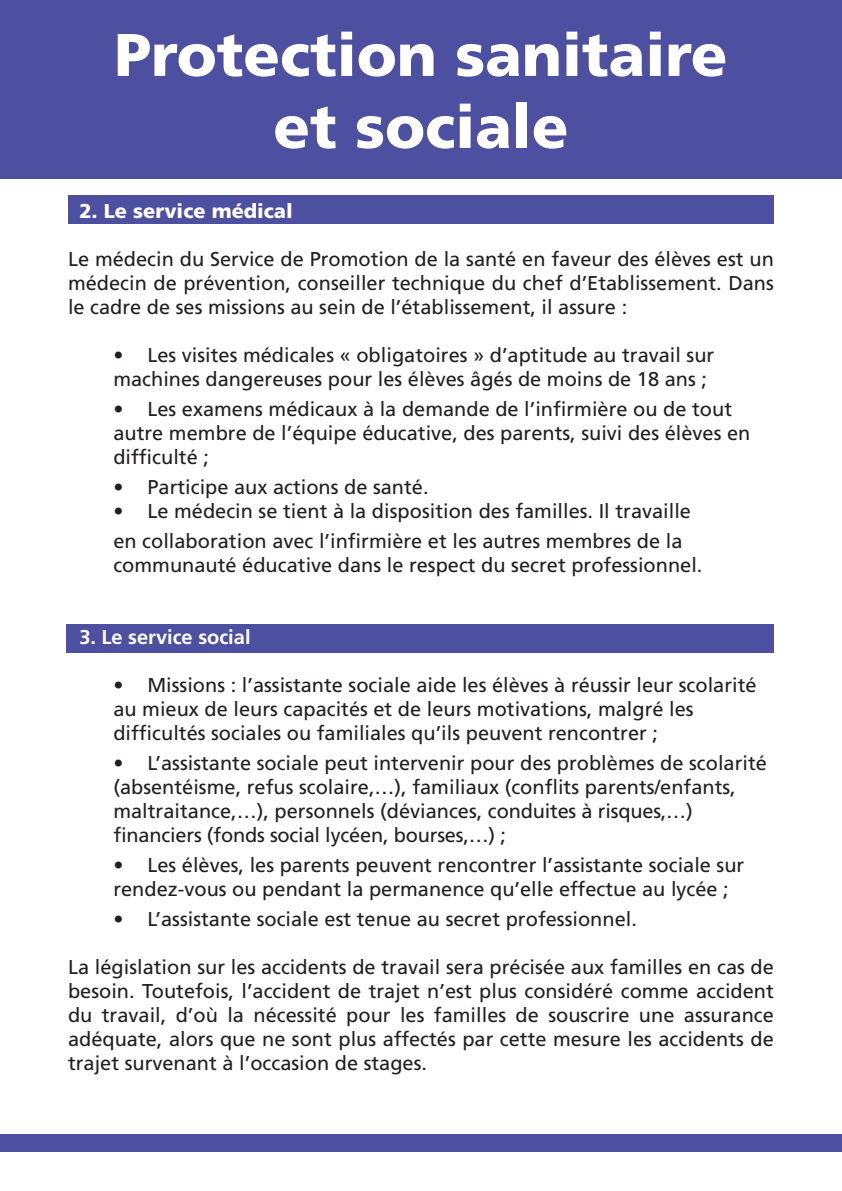
<style>
.page{position:relative;width:842px;height:1191px;background:#fff}
.page>*{position:absolute;margin:0;border:0;box-sizing:border-box;transform-origin:0 0}
.t1{font:900 60px/72px "Frutiger";color:#fff;text-align:center}
.t2{font:20px/24px "Frutiger";color:#231f20}
.t3{font:900 20px "Frutiger";color:#fff}
.t4{font:700 20px "Frutiger";color:#fff}
</style>
<div class="page">
<div style="left:66px;top:624px;width:708px;height:28px;background:#4d4fa1"></div>
<div style="left:68px;top:196px;width:706px;height:28px;background:#4d4fa1"></div>
<div style="left:0;top:0;width:842px;height:179px;background:#4d4fa1"></div>
<div style="left:0;top:1134px;width:842px;height:17px;background:#4d4fa1"></div>
<h1 class="t1" style="left:114px;top:19px;width:615px">Protection sanitaire et sociale</h1>
<p class="t3" style="left:79px;top:199px;width:215px">2. Le service médical</p>
<p class="t2" style="left:68px;top:247px;width:707px;text-align:justify">Le médecin du Service de Promotion de la santé en faveur des élèves est un médecin de prévention, conseiller technique du chef d’Etablissement. Dans le cadre de ses missions au sein de l’établissement, il assure :</p>
<p class="t2" style="left:113px;top:343px;width:602px">• Les visites médicales « obligatoires » d’aptitude au travail sur machines dangereuses pour les élèves âgés de moins de 18 ans ;</p>
<p class="t2" style="left:113px;top:397px;width:638px">• Les examens médicaux à la demande de l’infirmière ou de tout autre membre de l’équipe éducative, des parents, suivi des élèves en difficulté ;</p>
<p class="t2" style="left:113px;top:475px;width:317px">• Participe aux actions de santé.</p>
<p class="t2" style="left:113px;top:496px;width:579px;line-height:30px">• Le médecin se tient à la disposition des familles. Il travaille en collaboration avec l’infirmière et les autres membres de la</p>
<p class="t2" style="left:113px;top:553px;width:591px">communauté éducative dans le respect du secret professionnel.</p>
<p class="t4" style="left:79px;top:625px;width:173px">3. Le service social</p>
<p class="t2" style="left:113px;top:673px;width:645px">• Missions : l’assistante sociale aide les élèves à réussir leur scolarité au mieux de leurs capacités et de leurs motivations, malgré les difficultés sociales ou familiales qu’ils peuvent rencontrer ;</p>
<p class="t2" style="left:113px;top:751px;width:655px">• L’assistante sociale peut intervenir pour des problèmes de scolarité (absentéisme, refus scolaire,…), familiaux (conflits parents/enfants, maltraitance,…), personnels (déviances, conduites à risques,…) financiers (fonds social lycéen, bourses,…) ;</p>
<p class="t2" style="left:113px;top:853px;width:632px">• Les élèves, les parents peuvent rencontrer l’assistante sociale sur rendez-vous ou pendant la permanence qu’elle effectue au lycée ;</p>
<p class="t2" style="left:113px;top:907px;width:525px">• L’assistante sociale est tenue au secret professionnel.</p>
<p class="t2" style="left:68px;top:955px;width:707px;text-align:justify">La législation sur les accidents de travail sera précisée aux familles en cas de besoin. Toutefois, l’accident de trajet n’est plus considéré comme accident du travail, d’où la nécessité pour les familles de souscrire une assurance adéquate, alors que ne sont plus affectés par cette mesure les accidents de trajet survenant à l’occasion de stages.</p>
</div>
